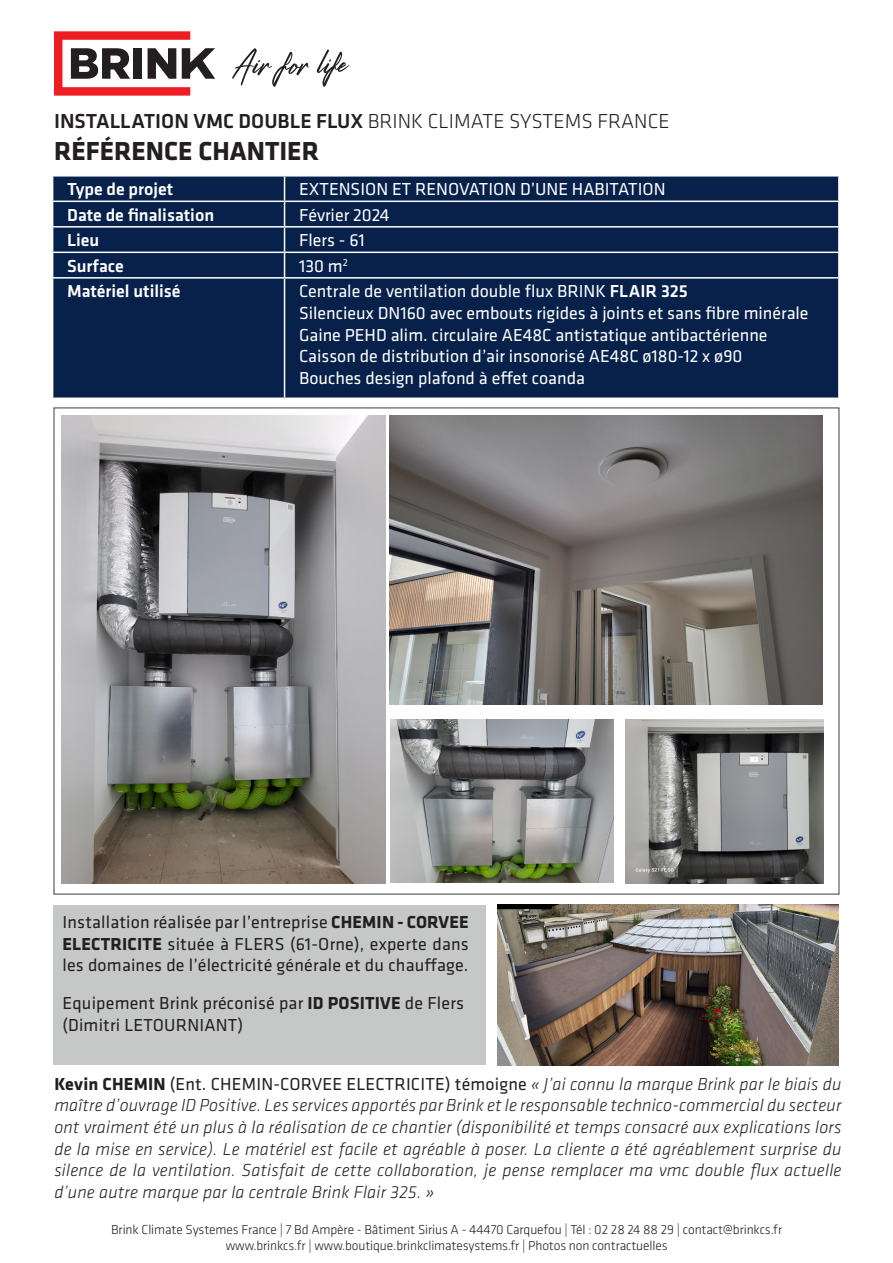
<style>
.page{position:relative;width:893px;height:1263px;background:#fff}
.page>*{position:absolute;margin:0;border:0;box-sizing:border-box;transform-origin:0 0}
.t1{font:700 27px "Klavika Basic";color:#231f20}
.t2{font:500 21px "Klavika Basic";color:#231f20}
.t3{font:italic 300 18px/21.6px "Klavika";letter-spacing:.01em;color:#231f20;text-align:justify}
.t4{font:18px "Klavika Basic";color:#fff}
.t5{font:18px/21.6px "Klavika Basic";letter-spacing:.01em;color:#231f20;text-align:justify}
.t6{font:500 18px "Klavika Basic";color:#fff}
.t7{font:300 13.5px/16.2px "Klavika Basic";letter-spacing:-.01em;color:#231f20;text-align:center}
.s1{font-weight:300}
.s2{font-weight:500}
.s3{font-weight:700}
.s4{font-family:"Klavika Basic";font-weight:700;font-style:normal}
.s5{font-family:"Klavika Basic";font-weight:400;font-style:normal}
</style>
<div class="page">
<div style="left:53px;top:905px;width:432px;height:159px;background:#c6c8c8"></div>
<svg style="left:54px;top:31px;width:161px;height:65px"></svg>
<svg style="left:317px;top:50px;width:33px;height:37px"></svg>
<svg style="left:232px;top:48px;width:78px;height:39px"></svg>
<div style="left:53px;top:177px;width:785px;height:220px;background:#07214b"></div>
<hr style="left:52px;top:201px;width:233px;height:1px;background:#fff">
<hr style="left:285px;top:201px;width:555px;height:1px;background:#fff">
<hr style="left:52px;top:226px;width:233px;height:2px;background:#fff">
<hr style="left:285px;top:226px;width:555px;height:2px;background:#fff">
<hr style="left:52px;top:252px;width:233px;height:1px;background:#fff">
<hr style="left:285px;top:252px;width:555px;height:1px;background:#fff">
<svg style="left:284px;top:177px;width:1px;height:100px"></svg>
<hr style="left:52px;top:277px;width:233px;height:2px;background:#fff">
<hr style="left:285px;top:277px;width:555px;height:2px;background:#fff">
<hr style="left:284px;top:279px;width:1px;height:118px;background:#fff">
<img style="left:61px;top:416px;width:324px;height:467px">
<img style="left:390px;top:416px;width:432px;height:288px">
<img style="left:390px;top:720px;width:223px;height:163px">
<img style="left:625px;top:720px;width:198px;height:164px">
<img style="left:497px;top:905px;width:342px;height:160px">
<p class="t2" style="left:54px;top:106px;width:617px">INSTALLATION VMC DOUBLE FLUX <span class="s1">BRINK CLIMATE SYSTEMS FRANCE</span></p>
<p class="t1" style="left:54px;top:131px;width:267px">RÉFÉRENCE CHANTIER</p>
<p class="t6" style="left:67px;top:177px;width:107px">Type de projet</p>
<p class="t4" style="left:299px;top:178px;width:368px">EXTENSION ET RENOVATION D’UNE HABITATION</p>
<p class="t6" style="left:67px;top:203px;width:149px">Date de finalisation</p>
<p class="t4" style="left:299px;top:203px;width:92px">Février 2024</p>
<p class="t6" style="left:67px;top:228px;width:34px">Lieu</p>
<p class="t4" style="left:299px;top:229px;width:67px">Flers - 61</p>
<p class="t6" style="left:67px;top:254px;width:58px">Surface</p>
<p class="t4" style="left:299px;top:254px;width:50px">130 m<sup>2</sup></p>
<p class="t6" style="left:67px;top:279px;width:115px">Matériel utilisé</p>
<p class="t4" style="left:299px;top:280px;width:390px">Centrale de ventilation double flux BRINK <span class="s2">FLAIR 325</span></p>
<p class="t4" style="left:299px;top:301px;width:511px">Silencieux DN160 avec embouts rigides à joints et sans fibre minérale</p>
<p class="t4" style="left:299px;top:323px;width:470px">Gaine PEHD alim. circulaire AE48C antistatique antibactérienne</p>
<p class="t4" style="left:299px;top:344px;width:445px">Caisson de distribution d’air insonorisé AE48C ø180-12 x ø90</p>
<p class="t4" style="left:299px;top:366px;width:287px">Bouches design plafond à effet coanda</p>
<p class="t5" style="left:63px;top:911px;width:408px">Installation réalisée par l’entreprise <span class="s3">CHEMIN - CORVEE ELECTRICITE</span> située à FLERS (61-Orne), experte dans les domaines de l’électricité générale et du chauffage.</p>
<p class="t5" style="left:63px;top:992px;width:403px">Equipement Brink préconisé par <span class="s3">ID POSITIVE</span> de Flers</p>
<p class="t5" style="left:63px;top:1014px;width:182px">(Dimitri LETOURNIANT)</p>
<p class="t3" style="left:54px;top:1073px;width:789px"><span class="s4">Kevin CHEMIN</span> <span class="s5">(Ent. CHEMIN-CORVEE ELECTRICITE) témoigne</span> « J’ai connu la marque Brink par le biais du maître d’ouvrage ID Positive. Les services apportés par Brink et le responsable technico-commercial du secteur ont vraiment été un plus à la réalisation de ce chantier (disponibilité et temps consacré aux explications lors de la mise en service). Le matériel est facile et agréable à poser. La cliente a été agréablement surprise du silence de la ventilation. Satisfait de cette collaboration, je pense remplacer ma vmc double flux actuelle d’une autre marque par la centrale Brink Flair 325. »</p>
<p class="t7" style="left:111px;top:1221px;width:672px">Brink Climate Systemes France | 7 Bd Ampère - Bâtiment Sirius A - 44470 Carquefou | Tél : 02 28 24 88 29 | contact@brinkcs.fr www.brinkcs.fr | www.boutique.brinkclimatesystems.fr | Photos non contractuelles</p>
</div>
